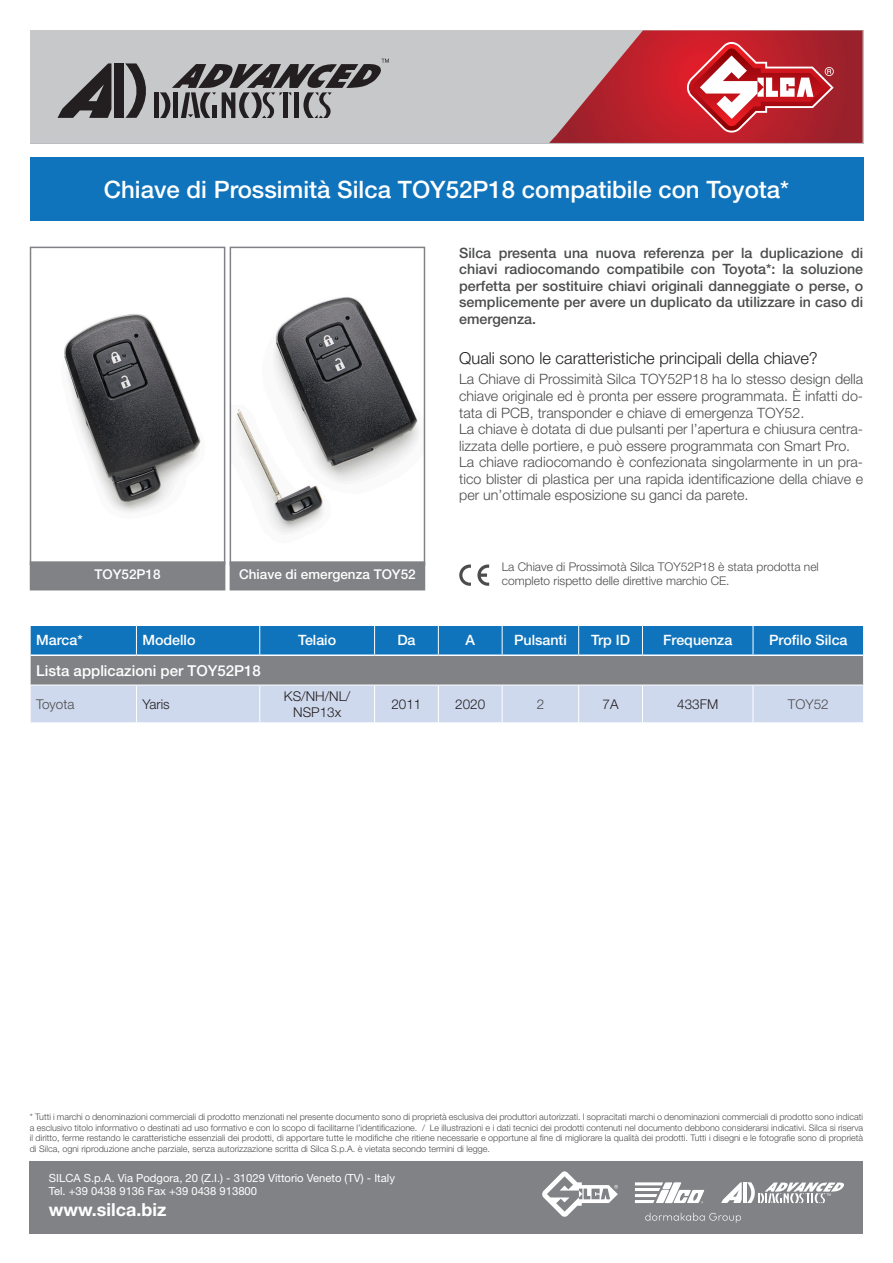
<style>
.page{position:relative;width:893px;height:1263px;background:#fff}
.page>*{position:absolute;margin:0;border:0;box-sizing:border-box;transform-origin:0 0}
.t1{font:500 24px "Helvetica Neue LT Std";color:#fff}
.t2{font:700 18px "Helvetica Neue LT Std";color:#fff}
.t3{font:300 16.5px "Helvetica Neue LT Std";color:#231f20}
.t4{font:500 15px "Helvetica Neue LT Std";color:#fff}
.t5{font:300 14.25px/16.5px "Helvetica Neue LT Std";color:#4b4c4d}
.t6{font:500 14.25px/16.6px "Helvetica Neue LT Std";color:#4b4c4d;text-align:justify}
.t7{font:500 14.25px "Helvetica Neue LT Std";color:#fff}
.t8{font:300 13.5px/16.2px "Helvetica Neue LT Std";color:#231f20;text-align:center}
.t9{font:500 13.5px "Helvetica Neue LT Std";color:#fff}
.t10{font:300 13.5px "Helvetica Neue LT Std";color:#4b4c4d}
.t11{font:300 12px/14.4px "Helvetica Neue LT Std";color:#4b4c4d}
.t12{font:11.25px/12.8px "Helvetica Neue LT Std";color:#fff}
.t13{font:300 9px/10.8px "Helvetica Neue LT Std";color:#4b4c4d;text-align:justify}
</style>
<div class="page">
<div style="left:30px;top:30px;width:832px;height:113px;background:#c7c8ca"></div>
<svg style="left:549px;top:30px;width:313px;height:113px;background:#bf4b53"></svg>
<svg style="left:57px;top:63px;width:54px;height:55px"></svg>
<div style="left:114px;top:63px;width:10px;height:55px;background:#231f20"></div>
<svg style="left:125px;top:63px;width:21px;height:55px"></svg>
<div style="left:154px;top:92px;width:5px;height:26px;background:#231f20"></div>
<svg style="left:160px;top:59px;width:229px;height:59px"></svg>
<div style="left:30px;top:1161px;width:833px;height:72px;background:#808285"></div>
<svg style="left:645px;top:1213px;width:96px;height:10px"></svg>
<svg style="left:635px;top:1182px;width:69px;height:21px"></svg>
<svg style="left:721px;top:1182px;width:123px;height:21px"></svg>
<svg style="left:542px;top:1171px;width:76px;height:46px"></svg>
<div style="left:30px;top:157px;width:833px;height:64px;background:#1074bc"></div>
<img style="left:64px;top:314px;width:137px;height:198px">
<div style="left:30px;top:247px;width:195px;height:318px;border:2px solid #808285"></div>
<img style="left:236px;top:297px;width:183px;height:236px">
<div style="left:230px;top:247px;width:195px;height:319px;border:2px solid #808285"></div>
<div style="left:30px;top:561px;width:195px;height:29px;background:#808285;border:2px solid #808285"></div>
<div style="left:230px;top:561px;width:195px;height:29px;background:#808285;border:2px solid #808285"></div>
<svg style="left:459px;top:564px;width:30px;height:22px"></svg>
<div style="left:30px;top:655px;width:834px;height:30px;background:#808285"></div>
<div style="left:31px;top:686px;width:832px;height:36px;background:#cfd9ed"></div>
<hr style="left:30px;top:655px;width:1px;height:30px;background:#fff">
<hr style="left:863px;top:655px;width:1px;height:30px;background:#fff">
<div style="left:30px;top:625px;width:834px;height:30px;background:#1074bc"></div>
<hr style="left:136px;top:685px;width:1px;height:37px;background:#fff">
<hr style="left:259px;top:685px;width:1px;height:37px;background:#fff">
<hr style="left:374px;top:685px;width:1px;height:37px;background:#fff">
<hr style="left:438px;top:685px;width:1px;height:37px;background:#fff">
<hr style="left:502px;top:685px;width:1px;height:37px;background:#fff">
<hr style="left:578px;top:685px;width:1px;height:37px;background:#fff">
<hr style="left:642px;top:685px;width:1px;height:37px;background:#fff">
<hr style="left:753px;top:685px;width:1px;height:37px;background:#fff">
<hr style="left:31px;top:654px;width:105px;height:2px;background:#fff">
<hr style="left:136px;top:654px;width:124px;height:2px;background:#fff">
<hr style="left:260px;top:654px;width:115px;height:2px;background:#fff">
<hr style="left:375px;top:654px;width:63px;height:2px;background:#fff">
<hr style="left:438px;top:654px;width:64px;height:2px;background:#fff">
<hr style="left:502px;top:654px;width:77px;height:2px;background:#fff">
<hr style="left:579px;top:654px;width:63px;height:2px;background:#fff">
<hr style="left:642px;top:654px;width:111px;height:2px;background:#fff">
<hr style="left:753px;top:654px;width:110px;height:2px;background:#fff">
<h1 class="t1" style="left:104px;top:175px;width:687px">Chiave di Prossimità Silca TOY52P18 compatibile con Toyota*</h1>
<h3 class="t9" style="left:95px;top:567px;width:68px">TOY52P18</h3>
<h3 class="t9" style="left:239px;top:567px;width:178px">Chiave di emergenza TOY52</h3>
<p class="t6" style="left:459px;top:244px;width:405px">Silca presenta una nuova referenza per la duplicazione di chiavi radiocomando compatibile con Toyota*: la soluzione perfetta per sostituire chiavi originali danneggiate o perse, o semplicemente per avere un duplicato da utilizzare in caso di emergenza.</p>
<h3 class="t3" style="left:459px;top:348px;width:360px">Quali sono le caratteristiche principali della chiave?</h3>
<p class="t5" style="left:459px;top:371px;width:405px">La Chiave di Prossimità Silca TOY52P18 ha lo stesso design della chiave originale ed è pronta per essere programmata. È infatti do&shy;tata di PCB, transponder e chiave di emergenza TOY52.<br>La chiave è dotata di due pulsanti per l’apertura e chiusura centra&shy;lizzata delle portiere, e può essere programmata con Smart Pro.<br>La chiave radiocomando è confezionata singolarmente in un pra&shy;tico blister di plastica per una rapida identificazione della chiave e per un’ottimale esposizione su ganci da parete.</p>
<h3 class="t11" style="left:502px;top:559px;width:319px">La Chiave di Prossimotà Silca TOY52P18 è stata prodotta nel completo rispetto delle direttive marchio CE.</h3>
<h3 class="t7" style="left:36px;top:632px;width:48px">Marca*</h3>
<h3 class="t7" style="left:142px;top:632px;width:55px">Modello</h3>
<h3 class="t7" style="left:298px;top:632px;width:40px">Telaio</h3>
<h3 class="t7" style="left:397px;top:632px;width:20px">Da</h3>
<h3 class="t7" style="left:465px;top:632px;width:11px">A</h3>
<h3 class="t7" style="left:514px;top:632px;width:54px">Pulsanti</h3>
<h3 class="t7" style="left:591px;top:632px;width:41px">Trp ID</h3>
<h3 class="t7" style="left:663px;top:632px;width:71px">Frequenza</h3>
<h3 class="t7" style="left:769px;top:632px;width:80px">Profilo Silca</h3>
<h3 class="t4" style="left:36px;top:661px;width:226px">Lista applicazioni per TOY52P18</h3>
<h3 class="t10" style="left:36px;top:696px;width:40px">Toyota</h3>
<h3 class="t8" style="left:142px;top:695px;width:29px">Yaris</h3>
<h3 class="t8" style="left:284px;top:687px;width:68px">KS/NH/NL/<br>NSP13x</h3>
<h3 class="t8" style="left:391px;top:695px;width:32px">2011</h3>
<h3 class="t8" style="left:455px;top:695px;width:32px">2020</h3>
<h3 class="t10" style="left:537px;top:696px;width:9px">2</h3>
<h3 class="t8" style="left:603px;top:695px;width:18px">7A</h3>
<h3 class="t8" style="left:677px;top:695px;width:43px">433FM</h3>
<h3 class="t10" style="left:788px;top:696px;width:42px">TOY52</h3>
<p class="t13" style="left:30px;top:1111px;width:835px">* Tutti i marchi o denominazioni commerciali di prodotto menzionati nel presente documento sono di proprietà esclusiva dei produttori autorizzati. I sopracitati marchi o denominazioni commerciali di prodotto sono indicati a esclusivo titolo informativo o destinati ad uso formativo e con lo scopo di facilitarne l’identificazione. / Le illustrazioni e i dati tecnici dei prodotti contenuti nel documento debbono considerarsi indicativi. Silca si riserva il diritto, ferme restando le caratteristiche essenziali dei prodotti, di apportare tutte le modifiche che ritiene necessarie e opportune al fine di migliorare la qualità dei prodotti. Tutti i disegni e le fotografie sono di proprietà di Silca, ogni riproduzione anche parziale, senza autorizzazione scritta di Silca S.p.A. è vietata secondo termini di legge.</p>
<p class="t12" style="left:49px;top:1171px;width:348px">SILCA S.p.A. Via Podgora, 20 (Z.I.) - 31029 Vittorio Veneto (TV) - Italy<br>Tel. +39 0438 9136 Fax +39 0438 913800</p>
<h2 class="t2" style="left:49px;top:1199px;width:119px">www.silca.biz</h2>
</div>
